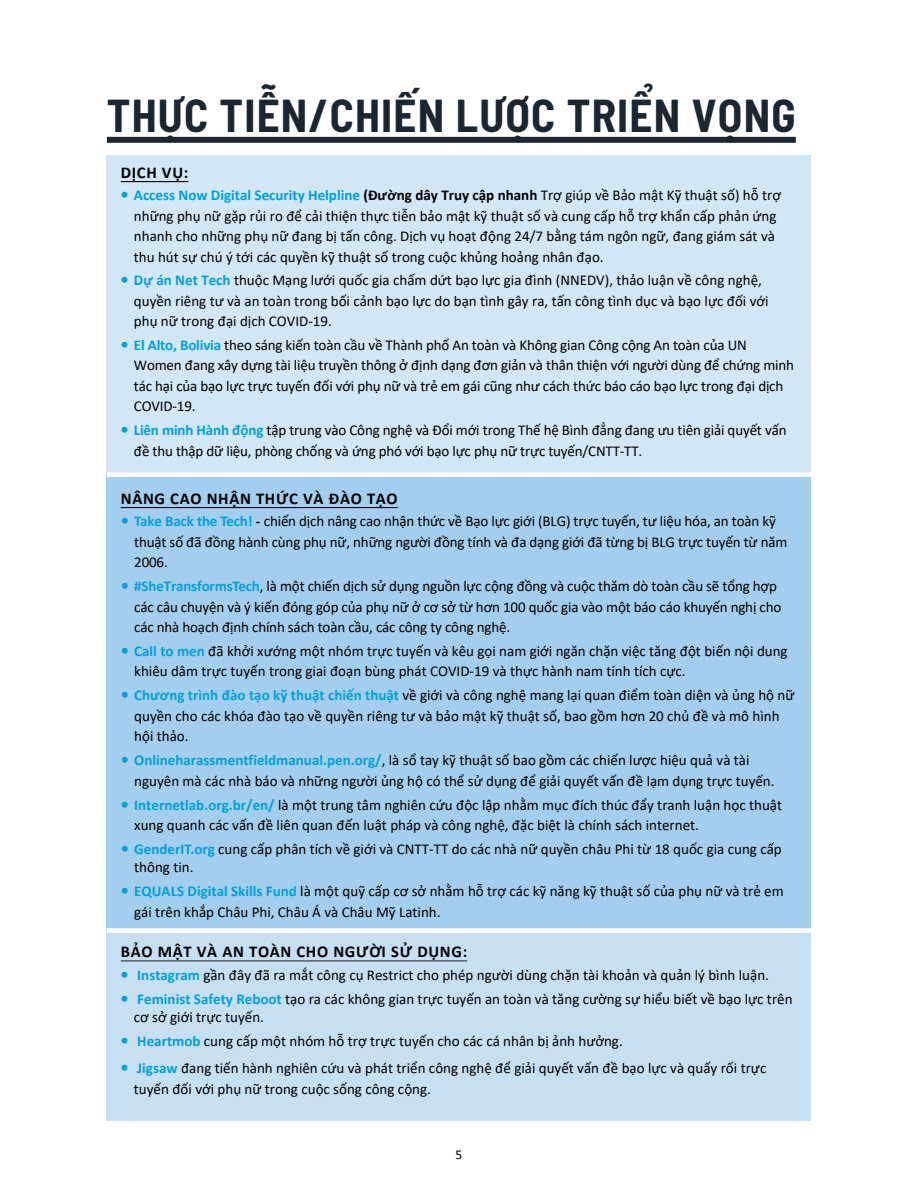
<style>
.page{position:relative;width:918px;height:1188px;background:#fff}
.page>*{position:absolute;margin:0;border:0;box-sizing:border-box;transform-origin:0 0}
.t1{font:700 semi-condensed 45px "Barlow";letter-spacing:.025em;color:#1b2630}
.t2{font:700 16.5px "Calibri";letter-spacing:.045em;color:#000}
.t3{font:15px/20.4px "Calibri";color:#000}
.t4{font:13.5px "Calibri";color:#000}
.s1{font-weight:700;font-size:16.5px;color:#00a0df}
.s2{font-weight:700;color:#00a0df}
.s3{font-weight:700}
</style>
<div class="page">
<div style="left:107px;top:456px;width:704px;height:484px;background:#a4ceed"></div>
<div style="left:107px;top:928px;width:704px;height:192px;background:#c7dff3"></div>
<div style="left:107px;top:155px;width:704px;height:320px;background:#d2e6f5"></div>
<div style="left:107px;top:137px;width:689px;height:6px;background:#1b2630"></div>
<hr style="left:121px;top:181px;width:67px;height:1px;background:#000">
<hr style="left:121px;top:507px;width:277px;height:1px;background:#000">
<hr style="left:121px;top:960px;width:346px;height:1px;background:#000">
<div style="left:107px;top:472px;width:704px;height:5px;background:#fff"></div>
<div style="left:107px;top:928px;width:704px;height:5px;background:#fff"></div>
<h1 class="t1" style="left:107px;top:83px;width:690px">THỰC TIỄN/CHIẾN LƯỢC TRIỂN VỌNG</h1>
<p class="t2" style="left:121px;top:161px;width:69px">DỊCH VỤ:</p>
<p class="t3" style="left:134px;top:185px;width:649px;text-indent:-13px"><span class="s1">•</span> <span class="s2">Access Now Digital Security Helpline</span> <span class="s3">(Đường dây Truy cập nhanh</span> Trợ giúp về Bảo mật Kỹ thuật số) hỗ trợ những phụ nữ gặp rủi ro để cải thiện thực tiễn bảo mật kỹ thuật số và cung cấp hỗ trợ khẩn cấp phản ứng nhanh cho những phụ nữ đang bị tấn công. Dịch vụ hoạt động 24/7 bằng tám ngôn ngữ, đang giám sát và thu hút sự chú ý tới các quyền kỹ thuật số trong cuộc khủng hoảng nhân đạo.</p>
<p class="t3" style="left:134px;top:270px;width:636px;text-indent:-13px"><span class="s1">•</span> <span class="s2">Dự án Net Tech</span> thuộc Mạng lưới quốc gia chấm dứt bạo lực gia đình (NNEDV), thảo luận về công nghệ, quyền riêng tư và an toàn trong bối cảnh bạo lực do bạn tình gây ra, tấn công tình dục và bạo lực đối với phụ nữ trong đại dịch COVID-19.</p>
<p class="t3" style="left:134px;top:334px;width:662px;text-indent:-13px"><span class="s1">•</span> <span class="s2">El Alto, Bolivia</span> theo sáng kiến toàn cầu về Thành phố An toàn và Không gian Công cộng An toàn của UN Women đang xây dựng tài liệu truyền thông ở định dạng đơn giản và thân thiện với người dùng để chứng minh tác hại của bạo lực trực tuyến đối với phụ nữ và trẻ em gái cũng như cách thức báo cáo bạo lực trong đại dịch COVID-19.</p>
<p class="t3" style="left:134px;top:419px;width:654px;text-indent:-13px"><span class="s1">•</span> <span class="s2">Liên minh Hành động</span> tập trung vào Công nghệ và Đổi mới trong Thế hệ Bình đẳng đang ưu tiên giải quyết vấn đề thu thập dữ liệu, phòng chống và ứng phó với bạo lực phụ nữ trực tuyến/CNTT-TT.</p>
<p class="t2" style="left:121px;top:487px;width:278px">NÂNG CAO NHẬN THỨC VÀ ĐÀO TẠO</p>
<p class="t3" style="left:134px;top:511px;width:655px;text-indent:-13px"><span class="s1">•</span> <span class="s2">Take Back the Tech!</span> <span class="s3">-</span> chiến dịch nâng cao nhận thức về Bạo lực giới (BLG) trực tuyến, tư liệu hóa, an toàn kỹ thuật số đã đồng hành cùng phụ nữ, những người đồng tính và đa dạng giới đã từng bị BLG trực tuyến từ năm<br>2006.</p>
<p class="t3" style="left:134px;top:576px;width:649px;text-indent:-13px"><span class="s1">•</span> <span class="s2">#SheTransformsTech</span>, là một chiến dịch sử dụng nguồn lực cộng đồng và cuộc thăm dò toàn cầu sẽ tổng hợp các câu chuyện và ý kiến đóng góp của phụ nữ ở cơ sở từ hơn 100 quốc gia vào một báo cáo khuyến nghị cho các nhà hoạch định chính sách toàn cầu, các công ty công nghệ.</p>
<p class="t3" style="left:134px;top:640px;width:655px;text-indent:-13px"><span class="s1">•</span> <span class="s2">Call to men</span> đã khởi xướng một nhóm trực tuyến và kêu gọi nam giới ngăn chặn việc tăng đột biến nội dung khiêu dâm trực tuyến trong giai đoạn bùng phát COVID-19 và thực hành nam tính tích cực.</p>
<p class="t3" style="left:134px;top:685px;width:662px;text-indent:-13px"><span class="s1">•</span> <span class="s2">Chương trình đào tạo kỹ thuật chiến thuật</span> về giới và công nghệ mang lại quan điểm toàn diện và ủng hộ nữ quyền cho các khóa đào tạo về quyền riêng tư và bảo mật kỹ thuật số, bao gồm hơn 20 chủ đề và mô hình hội thảo.</p>
<p class="t3" style="left:134px;top:750px;width:642px;text-indent:-13px"><span class="s1">•</span> <span class="s2">Onlineharassmentfieldmanual.pen.org/</span>, là sổ tay kỹ thuật số bao gồm các chiến lược hiệu quả và tài nguyên mà các nhà báo và những người ủng hộ có thể sử dụng để giải quyết vấn đề lạm dụng trực tuyến.</p>
<p class="t3" style="left:134px;top:794px;width:649px;text-indent:-13px"><span class="s1">•</span> <span class="s2">Internetlab.org.br/en/</span> là một trung tâm nghiên cứu độc lập nhằm mục đích thúc đẩy tranh luận học thuật xung quanh các vấn đề liên quan đến luật pháp và công nghệ, đặc biệt là chính sách internet.</p>
<p class="t3" style="left:134px;top:840px;width:649px;line-height:18px;text-indent:-13px"><span class="s1">•</span> <span class="s2">GenderIT.org</span> cung cấp phân tích về giới và CNTT-TT do các nhà nữ quyền châu Phi từ 18 quốc gia cung cấp thông tin.</p>
<p class="t3" style="left:134px;top:881px;width:651px;text-indent:-13px"><span class="s1">•</span> <span class="s2">EQUALS Digital Skills Fund</span> là một quỹ cấp cơ sở nhằm hỗ trợ các kỹ năng kỹ thuật số của phụ nữ và trẻ em gái trên khắp Châu Phi, Châu Á và Châu Mỹ Latinh.</p>
<p class="t2" style="left:121px;top:940px;width:348px">BẢO MẬT VÀ AN TOÀN CHO NGƯỜI SỬ DỤNG:</p>
<p class="t3" style="left:120px;top:964px;width:650px"><span class="s1">•</span> <span class="s2">Instagram</span> gần đây đã ra mắt công cụ Restrict cho phép người dùng chặn tài khoản và quản lý bình luận.</p>
<p class="t3" style="left:134px;top:989px;width:660px;line-height:18px;text-indent:-13px"><span class="s1">•</span> <span class="s2">Feminist Safety Reboot</span> tạo ra các không gian trực tuyến an toàn và tăng cường sự hiểu biết về bạo lực trên cơ sở giới trực tuyến.</p>
<p class="t3" style="left:120px;top:1030px;width:504px"><span class="s1">•</span> <span class="s2">Heartmob</span> cung cấp một nhóm hỗ trợ trực tuyến cho các cá nhân bị ảnh hưởng.</p>
<p class="t3" style="left:134px;top:1058px;width:634px;text-indent:-13px"><span class="s1">•</span> <span class="s2">Jigsaw</span> đang tiến hành nghiên cứu và phát triển công nghệ để giải quyết vấn đề bạo lực và quấy rối trực tuyến đối với phụ nữ trong cuộc sống công cộng.</p>
<p class="t4" style="left:456px;top:1146px;width:8px">5</p>
</div>
